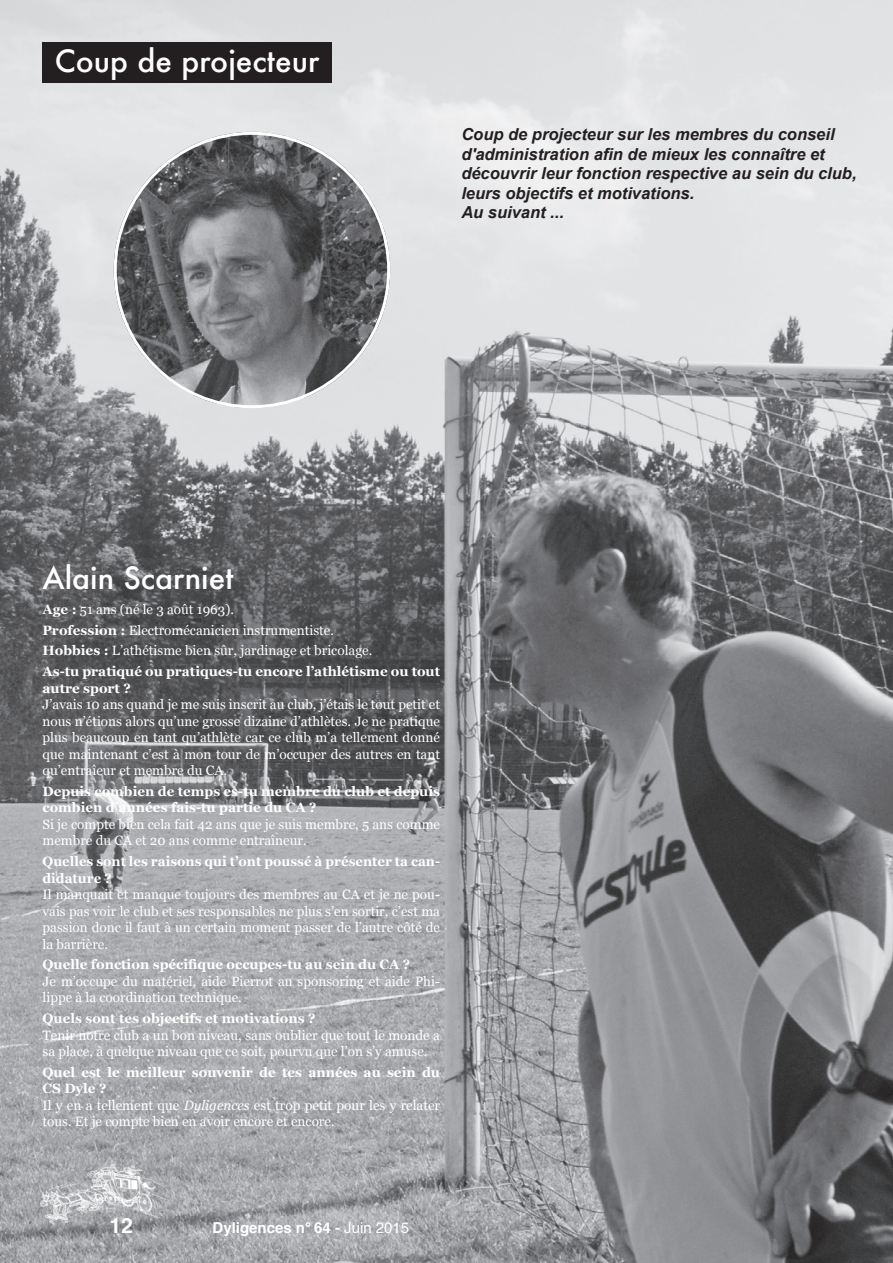
<style>
.page{position:relative;width:893px;height:1263px;background:#fff}
.page>*{position:absolute;margin:0;border:0;box-sizing:border-box;transform-origin:0 0}
.t1{font:500 30px "Futura";color:#fff}
.t2{font:700 21px "Helvetica";color:#fff}
.t3{font:italic 700 16.5px/19.5px "Arial";color:#231f20}
.t4{font:700 15px "Helvetica";color:#fff}
.t5{font:13.5px/16.5px "Georgia";color:#fff}
.t6{font:700 13.5px/16.5px "Georgia";color:#fff}
.s1{font-weight:700}
.s2{font-style:italic}
.s3{font-weight:400}
</style>
<div class="page">
<img style="left:0;top:0;width:893px;height:1263px">
<img style="left:38px;top:1159px;width:157px;height:68px">
<div style="left:43px;top:43px;width:289px;height:40px;background:#231f20"></div>
<img style="left:114px;top:132px;width:276px;height:276px;border-radius:138px">
<h1 class="t1" style="left:55px;top:41px;width:266px">Coup de projecteur</h1>
<p class="t3" style="left:461px;top:125px;width:397px">Coup de projecteur sur les membres du conseil d'administration afin de mieux les connaître et découvrir leur fonction respective au sein du club, leurs objectifs et motivations.<br>Au suivant ...</p>
<h1 class="t1" style="left:43px;top:557px;width:193px">Alain Scarniet</h1>
<p class="t5" style="left:43px;top:598px;width:399px;line-height:20.7px"><span class="s1">Age :</span> 51 ans (né le 3 août 1963).<br><span class="s1">Profession :</span> Electromécanicien instrumentiste.<br><span class="s1">Hobbies :</span> L’athétisme bien sûr, jardinage et bricolage.<br><span class="s1">As-tu pratiqué ou pratiques-tu encore l’athlétisme ou tout</span></p>
<p class="t6" style="left:43px;top:679px;width:90px">autre sport ?</p>
<p class="t5" style="left:43px;top:696px;width:399px;text-align:justify">J’avais 10 ans quand je me suis inscrit au club, j’étais le tout petit et nous n’étions alors qu’une grosse dizaine d’athlètes. Je ne pratique plus beaucoup en tant qu’athlète car ce club m’a tellement donné que maintenant c’est à mon tour de m’occuper des autres en tant qu’entraîeur et membre du CA.</p>
<p class="t6" style="left:43px;top:782px;width:399px">Depuis combien de temps es-tu membre du club et depuis combien d’années fais-tu partie du CA ?</p>
<p class="t5" style="left:43px;top:815px;width:399px">Si je compte bien cela fait 42 ans que je suis membre, 5 ans comme membre du CA et 20 ans comme entraîneur.</p>
<p class="t6" style="left:43px;top:852px;width:399px">Quelles sont les raisons qui t’ont poussé à présenter ta can&shy;didature ?</p>
<p class="t5" style="left:43px;top:886px;width:399px;text-align:justify">Il manquait et manque toujours des membres au CA et je ne pou&shy;vais pas voir le club et ses responsables ne plus s’en sortir, c’est ma passion donc il faut à un certain moment passer de l’autre côté de la barrière.</p>
<p class="t6" style="left:43px;top:956px;width:369px">Quelle fonction spécifique occupes-tu au sein du CA ?</p>
<p class="t5" style="left:43px;top:972px;width:399px">Je m’occupe du matériel, aide Pierrot au sponsoring et aide Phi&shy;lippe à la coordination technique.</p>
<p class="t6" style="left:43px;top:1009px;width:274px">Quels sont tes objectifs et motivations ?</p>
<p class="t5" style="left:43px;top:1026px;width:399px">Tenir notre club a un bon niveau, sans oublier que tout le monde a sa place, à quelque niveau que ce soit, pourvu que l’on s’y amuse.</p>
<p class="t5" style="left:43px;top:1063px;width:399px"><span class="s1">Quel est le meilleur souvenir de tes années au sein du CS Dyle ?<br></span>Il y en a tellement que <span class="s2">Dyligences</span> est trop petit pour les y relater tous. Et je compte bien en avoir encore et encore.</p>
<h2 class="t2" style="left:110px;top:1209px;width:25px">12</h2>
<p class="t4" style="left:213px;top:1216px;width:198px">Dyligences n° 64 - <span class="s3">Juin 2015</span></p>
</div>
